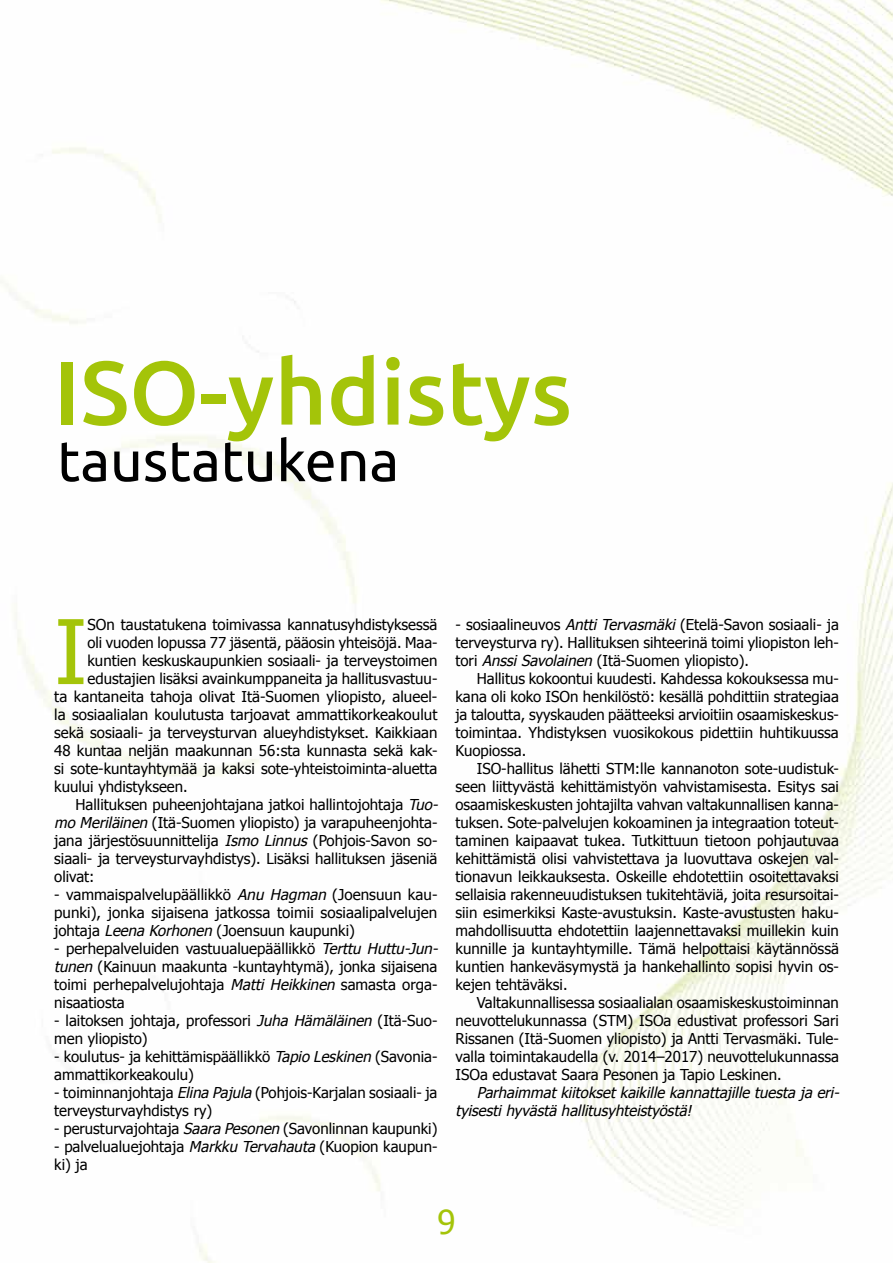
<style>
.page{position:relative;width:893px;height:1263px;background:#fff}
.page>*{position:absolute;margin:0;border:0;box-sizing:border-box;transform-origin:0 0}
.t1{font:500 90px "Ubuntu";color:#a4c409}
.t2{font:89.25px "Tahoma";color:#a4c409}
.t3{font:57px "Ubuntu";color:#000}
.t4{font:33px "Tahoma";color:#a4c409}
.t5{font:15px/18px "Tahoma";color:#000;text-align:justify}
.t6{font:italic 15px/18px "Tahoma";color:#000}
.s1{font-style:italic}
</style>
<div class="page">
<img style="left:0;top:0;width:893px;height:1263px">
<h1 class="t1" style="left:54px;top:336px;width:519px">ISO-yhdistys</h1>
<h3 class="t3" style="left:57px;top:426px;width:343px">taustatukena</h3>
<h2 class="t2" style="left:54px;top:592px;width:35px">I</h2>
<p class="t5" style="left:88px;top:615px;width:351px">SOn taustatukena toimivassa kannatusyhdistyksessä</p>
<p class="t5" style="left:88px;top:633px;width:351px">oli vuoden lopussa 77 jäsentä, pääosin yhteisöjä. Maa-</p>
<p class="t5" style="left:88px;top:651px;width:351px">kuntien keskuskaupunkien sosiaali- ja terveystoimen</p>
<p class="t5" style="left:88px;top:669px;width:351px">edustajien lisäksi avainkumppaneita ja hallitusvastuu-</p>
<p class="t5" style="left:54px;top:687px;width:385px">ta kantaneita tahoja olivat Itä-Suomen yliopisto, alueel-</p>
<p class="t5" style="left:54px;top:705px;width:385px">la sosiaalialan koulutusta tarjoavat ammattikorkeakoulut</p>
<p class="t5" style="left:54px;top:723px;width:385px">sekä sosiaali- ja terveysturvan alueyhdistykset. Kaikkiaan</p>
<p class="t5" style="left:54px;top:741px;width:385px">48 kuntaa neljän maakunnan 56:sta kunnasta sekä kak-</p>
<p class="t5" style="left:54px;top:759px;width:385px">si sote-kuntayhtymää ja kaksi sote-yhteistoiminta-aluetta</p>
<p class="t5" style="left:54px;top:777px;width:135px">kuului yhdistykseen.</p>
<p class="t5" style="left:75px;top:795px;width:367px">Hallituksen puheenjohtajana jatkoi hallintojohtaja <span class="s1">Tuo-</span></p>
<p class="t5" style="left:54px;top:813px;width:385px"><span class="s1">mo Meriläinen</span> (Itä-Suomen yliopisto) ja varapuheenjohta-</p>
<p class="t5" style="left:54px;top:831px;width:385px">jana järjestösuunnittelija <span class="s1">Ismo Linnus</span> (Pohjois-Savon so-</p>
<p class="t5" style="left:54px;top:849px;width:385px">siaali- ja terveysturvayhdistys). Lisäksi hallituksen jäseniä</p>
<p class="t5" style="left:54px;top:867px;width:42px">olivat:</p>
<p class="t5" style="left:54px;top:885px;width:385px">- vammaispalvelupäällikkö <span class="s1">Anu Hagman</span> (Joensuun kau&shy;punki), jonka sijaisena jatkossa toimii sosiaalipalvelujen johtaja <span class="s1">Leena Korhonen</span> (Joensuun kaupunki)</p>
<p class="t5" style="left:54px;top:939px;width:389px;text-align:left">- perhepalveluiden vastuualuepäällikkö <span class="s1">Terttu Huttu-Jun&shy;tunen</span> (Kainuun maakunta -kuntayhtymä), jonka sijaisena toimi perhepalvelujohtaja <span class="s1">Matti Heikkinen</span> samasta orga&shy;nisaatiosta</p>
<p class="t5" style="left:54px;top:1011px;width:385px">- laitoksen johtaja, professori <span class="s1">Juha Hämäläinen</span> (Itä-Suo&shy;men yliopisto)</p>
<p class="t5" style="left:54px;top:1047px;width:385px">- koulutus- ja kehittämispäällikkö <span class="s1">Tapio Leskinen</span> (Savonia&shy;ammattikorkeakoulu)</p>
<p class="t5" style="left:54px;top:1083px;width:385px">- toiminnanjohtaja <span class="s1">Elina Pajula</span> (Pohjois-Karjalan sosiaali- ja terveysturvayhdistys ry)</p>
<p class="t5" style="left:54px;top:1119px;width:385px">- perusturvajohtaja <span class="s1">Saara Pesonen</span> (Savonlinnan kaupunki)</p>
<p class="t5" style="left:54px;top:1137px;width:385px">- palvelualuejohtaja <span class="s1">Markku Tervahauta</span> (Kuopion kaupun&shy;ki) ja</p>
<p class="t5" style="left:455px;top:615px;width:385px">- sosiaalineuvos <span class="s1">Antti Tervasmäki</span> (Etelä-Savon sosiaali- ja terveysturva ry). Hallituksen sihteerinä toimi yliopiston leh&shy;tori <span class="s1">AnssiSavolainen</span> (Itä-Suomen yliopisto).</p>
<p class="t5" style="left:455px;top:669px;width:385px;text-indent:21px">Hallitus kokoontui kuudesti. Kahdessa kokouksessa mu&shy;kana oli koko ISOn henkilöstö: kesällä pohdittiin strategiaa ja taloutta, syyskauden päätteeksi arvioitiin osaamiskeskus&shy;toimintaa. Yhdistyksen vuosikokous pidettiin huhtikuussa Kuopiossa.</p>
<p class="t5" style="left:455px;top:759px;width:385px;text-indent:21px">ISO-hallitus lähetti STM:lle kannanoton sote-uudistuk&shy;seen liittyvästä kehittämistyön vahvistamisesta. Esitys sai osaamiskeskusten johtajilta vahvan valtakunnallisen kanna&shy;tuksen. Sote-palvelujen kokoaminen ja integraation toteut&shy;taminen kaipaavat tukea. Tutkittuun tietoon pohjautuvaa kehittämistä olisi vahvistettava ja luovuttava oskejen val&shy;tionavun leikkauksesta. Oskeille ehdotettiin osoitettavaksi sellaisia rakenneuudistuksen tukitehtäviä, joita resursoitai&shy;siin esimerkiksi Kaste-avustuksin. Kaste-avustusten haku&shy;mahdollisuutta ehdotettiin laajennettavaksi muillekin kuin kunnille ja kuntayhtymille. Tämä helpottaisi käytännössä kuntien hankeväsymystä ja hankehallinto sopisi hyvin os&shy;kejen tehtäväksi.</p>
<p class="t5" style="left:455px;top:993px;width:385px;text-indent:21px">Valtakunnallisessa sosiaalialan osaamiskeskustoiminnan neuvottelukunnassa (STM) ISOa edustivat professori Sari Rissanen (Itä-Suomen yliopisto) ja Antti Tervasmäki. Tule&shy;valla toimintakaudella (v. 2014–2017) neuvottelukunnassa ISOa edustavat Saara Pesonen ja Tapio Leskinen.</p>
<p class="t6" style="left:455px;top:1083px;width:389px;text-indent:21px">Parhaimmatkiitoksetkaikille kannattajille tuesta ja eri&shy;ty isestihyvästä hallitusy hteistyöstä!</p>
<h3 class="t4" style="left:437px;top:1200px;width:20px">9</h3>
</div>
